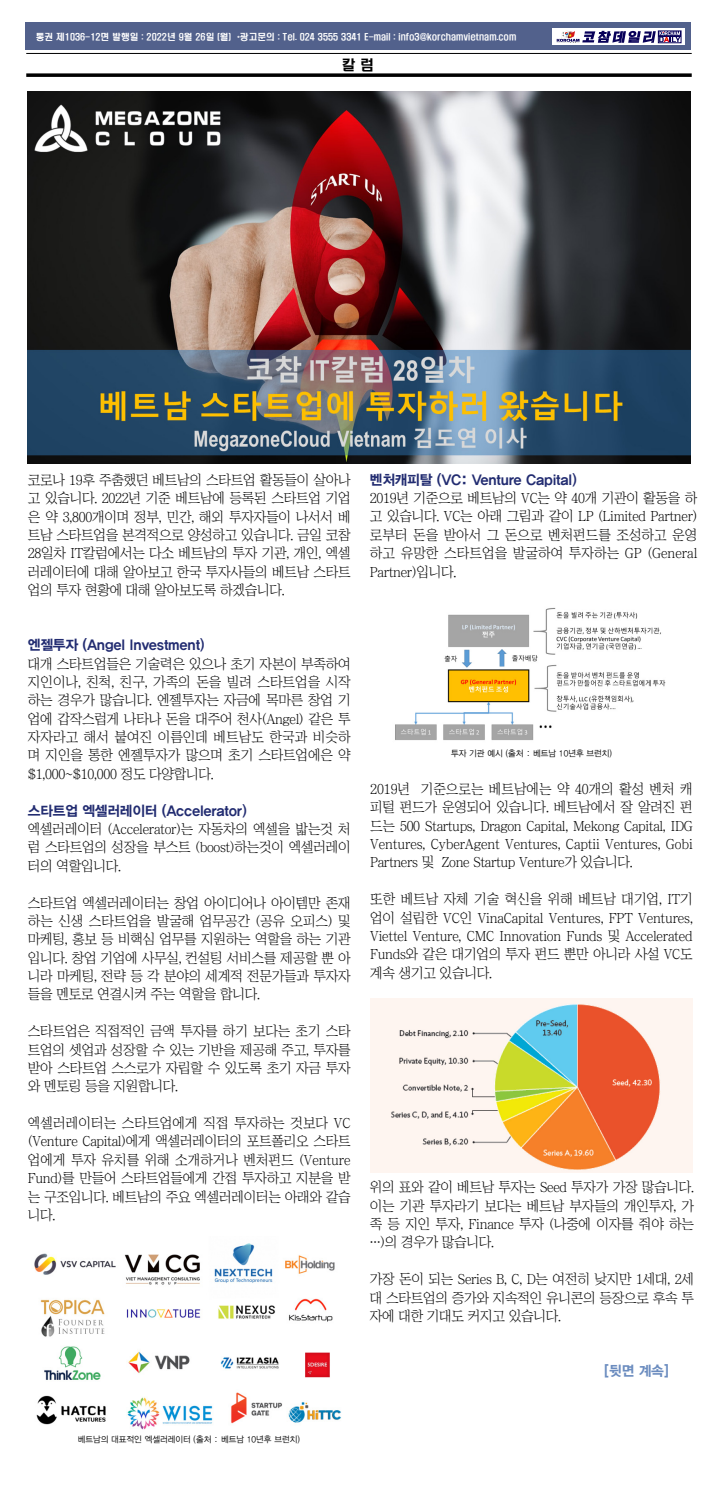
<style>
.page{position:relative;width:718px;height:1488px;background:#fff}
.page>*{position:absolute;margin:0;border:0;box-sizing:border-box;transform-origin:0 0}
.t1{font:14px/18.4px "Chosunilbo NM";letter-spacing:-.02em;color:#000;text-align:justify}
.t2{font:14px "YDIYGO350";letter-spacing:-.02em;color:#222c71}
.t3{font:14px "YDIYGO350";color:#6b8cbf}
.t4{font:14px "H2 hdr M";color:#000}
.t5{font:8.75px "H2 hdr M";color:#fff}
.t6{font:8.75px "YDIYGO320";color:#000;scale:.95 1}
</style>
<div class="page">
<div style="left:26px;top:23px;width:665px;height:27px;background:#52618c"></div>
<div style="left:552px;top:28px;width:133px;height:17px;background:#fff"></div>
<div style="left:658px;top:31px;width:23px;height:12px;border:1px solid #080059"></div>
<svg style="left:556px;top:31px;width:124px;height:12px"></svg>
<hr style="left:26px;top:53px;width:665px;height:1px;background:#000">
<svg style="left:26px;top:73px;width:665px;height:4px;background:#1f1f1f"></svg>
<img style="left:28px;top:92px;width:662px;height:371px">
<img style="left:34px;top:1243px;width:307px;height:187px">
<img style="left:395px;top:608px;width:271px;height:132px">
<img style="left:370px;top:998px;width:322px;height:174px">
<p class="t5" style="left:36px;top:32px;width:482px">통권 제1036-12면 발행일 : 2022년 9월 26일 (월) *광고문의 : Tel. 024 3555 3341 E-mail : info3@korchamvietnam.com</p>
<p class="t4" style="left:341px;top:58px;width:34px">칼 럼</p>
<p class="t1" style="left:28px;top:470px;width:324px">코로나 19후 주춤했던 베트남의 스타트업 활동들이 살아나 고 있습니다. 2022년 기준 베트남에 등록된 스타트업 기업 은 약 3,800개이며 정부, 민간, 해외 투자자들이 나서서 베 트남 스타트업을 본격적으로 양성하고 있습니다. 금일 코참 28일차 IT칼럼에서는 다소 베트남의 투자 기관, 개인, 엑셀 러레이터에 대해 알아보고 한국 투자사들의 베트남 스타트 업의 투자 현황에 대해 알아보도록 하겠습니다.</p>
<p class="t2" style="left:28px;top:638px;width:178px">엔젤투자 (Angel Investment)</p>
<p class="t1" style="left:28px;top:654px;width:324px">대개 스타트업들은 기술력은 있으나 초기 자본이 부족하여 지인이나, 친척, 친구, 가족의 돈을 빌려 스타트업을 시작 하는 경우가 많습니다. 엔젤투자는 자금에 목마른 창업 기 업에 갑작스럽게 나타나 돈을 대주어 천사(Angel) 같은 투 자자라고 해서 붙여진 이름인데 베트남도 한국과 비슷하 며 지인을 통한 엔젤투자가 많으며 초기 스타트업에은 약 $1,000~$10,000 정도 다양합니다.</p>
<p class="t2" style="left:28px;top:803px;width:221px">스타트업 엑셀러레이터 (Accelerator)</p>
<p class="t1" style="left:28px;top:819px;width:324px">엑셀러레이터 (Accelerator)는 자동차의 엑셀을 밟는것 처 럼 스타트업의 성장을 부스트 (boost)하는것이 엑셀러레이 터의 역할입니다.</p>
<p class="t1" style="left:28px;top:893px;width:324px">스타트업 엑셀러레이터는 창업 아이디어나 아이템만 존재 하는 신생 스타트업을 발굴해 업무공간 (공유 오피스) 및 마케팅, 홍보 등 비핵심 업무를 지원하는 역할을 하는 기관 입니다. 창업 기업에 사무실, 컨설팅 서비스를 제공할 뿐 아 니라 마케팅, 전략 등 각 분야의 세계적 전문가들과 투자자 들을 멘토로 연결시켜 주는 역할을 합니다.</p>
<p class="t1" style="left:28px;top:1022px;width:324px">스타트업은 직접적인 금액 투자를 하기 보다는 초기 스타 트업의 셋업과 성장할 수 있는 기반을 제공해 주고, 투자를 받아 스타트업 스스로가 자립할 수 있도록 초기 자금 투자 와 멘토링 등을 지원합니다.</p>
<p class="t1" style="left:28px;top:1113px;width:324px">엑셀러레이터는 스타트업에게 직접 투자하는 것보다 VC (Venture Capital)에게 액셀러레이터의 포트폴리오 스타트 업에게 투자 유치를 위해 소개하거나 벤처펀드 (Venture Fund)를 만들어 스타트업들에게 간접 투자하고 지분을 받 는 구조입니다. 베트남의 주요 엑셀러레이터는 아래와 같습 니다.</p>
<p class="t2" style="left:370px;top:472px;width:208px">벤처캐피탈 (VC: Venture Capital)</p>
<p class="t1" style="left:370px;top:489px;width:329px">2019년 기준으로 베트남의 VC는 약 40개 기관이 활동을 하 고 있습니다. VC는 아래 그림과 같이 LP (Limited Partner) 로부터 돈을 받아서 그 돈으로 벤처펀드를 조성하고 운영 하고 유망한 스타트업을 발굴하여 투자하는 GP (General Partner)입니다.</p>
<p class="t6" style="left:451px;top:748px;width:171px">투자 기관 예시 (출처 : 베트남 10년후 브런치)</p>
<p class="t1" style="left:370px;top:779px;width:324px">2019년 기준으로는 베트남에는 약 40개의 활성 벤처 캐 피털 펀드가 운영되어 있습니다. 베트남에서 잘 알려진 펀 드는 500 Startups, Dragon Capital, Mekong Capital, IDG Ventures, CyberAgent Ventures, Captii Ventures, Gobi Partners 및 Zone Startup Venture가 있습니다.</p>
<p class="t1" style="left:370px;top:890px;width:324px">또한 베트남 자체 기술 혁신을 위해 베트남 대기업, IT기 업이 설립한 VC인 VinaCapital Ventures, FPT Ventures, Viettel Venture, CMC Innovation Funds 및 Accelerated Funds와 같은 대기업의 투자 펀드 뿐만 아니라 사설 VC도 계속 생기고 있습니다.</p>
<p class="t1" style="left:370px;top:1178px;width:326px">위의 표와 같이 베트남 투자는 Seed 투자가 가장 많습니다. 이는 기관 투자라기 보다는 베트남 부자들의 개인투자, 가 족 등 지인 투자, Finance 투자 (나중에 이자를 줘야 하는 …)의 경우가 많습니다.</p>
<p class="t1" style="left:370px;top:1269px;width:326px">가장 돈이 되는 Series B, C, D는 여전히 낮지만 1세대, 2세 대 스타트업의 증가와 지속적인 유니콘의 등장으로 후속 투 자에 대한 기대도 커지고 있습니다.</p>
<p class="t3" style="left:604px;top:1363px;width:66px">[뒷면 계속]</p>
<p class="t6" style="left:78px;top:1434px;width:235px">베트남의 대표적인 엑셀러레이터 (출처 : 베트남 10년후 브런치)</p>
</div>
